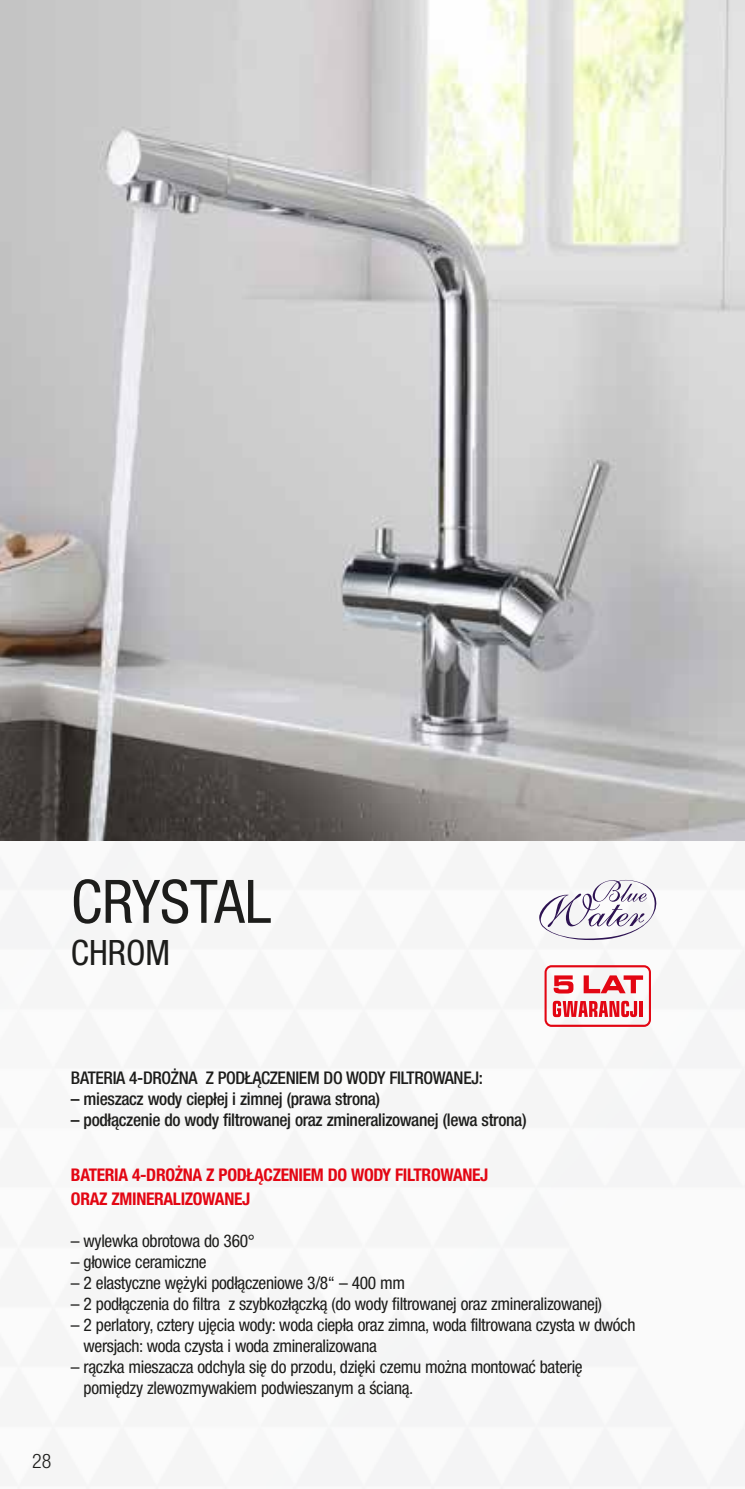
<style>
.page{position:relative;width:745px;height:1489px;background:#fff}
.page>*{position:absolute;margin:0;border:0;box-sizing:border-box;transform-origin:0 0}
.t1{font:condensed 60px "Helvetica Neue LT Pro";color:#1d1d1b}
.t2{font:condensed 35px "Helvetica Neue LT Pro";color:#1d1d1b}
.t3{font:300 condensed 20px "Helvetica Neue LT Pro";color:#1d1d1b}
.t4{font:condensed 17.5px/21px "Helvetica Neue LT Pro";letter-spacing:-.02em;color:#1d1d1b}
.t5{font:500 condensed 17.5px "Helvetica Neue LT Pro";letter-spacing:-.02em;color:#1d1d1b}
.t6{font:700 condensed 17.5px/23.8px "Helvetica Neue LT Pro";letter-spacing:-.02em;color:#e30613}
</style>
<div class="page">
<img style="left:0;top:840px;width:745px;height:648px">
<img style="left:0;top:0;width:745px;height:840px">
<svg style="left:539px;top:879px;width:117px;height:64px"></svg>
<svg style="left:544px;top:965px;width:106px;height:61px"></svg>
<h1 class="t1" style="left:71px;top:866px;width:202px">CRYSTAL</h1>
<h2 class="t2" style="left:71px;top:932px;width:101px">CHROM</h2>
<p class="t5" style="left:71px;top:1067px;width:413px">BATERIA 4-DROŻNA Z PODŁĄCZENIEM DO WODY FILTROWANEJ:</p>
<p class="t5" style="left:71px;top:1088px;width:310px">– mieszacz wody ciepłej i zimnej (prawa strona)</p>
<p class="t5" style="left:71px;top:1109px;width:457px">– podłączenie do wody filtrowanej oraz zmineralizowanej (lewa strona)</p>
<p class="t6" style="left:71px;top:1162px;width:418px">BATERIA 4-DROŻNA Z PODŁĄCZENIEM DO WODY FILTROWANEJ<br>ORAZ ZMINERALIZOWANEJ</p>
<p class="t4" style="left:71px;top:1229px;width:185px">– wylewka obrotowa do 360°</p>
<p class="t4" style="left:71px;top:1250px;width:137px">– głowice ceramiczne</p>
<p class="t4" style="left:71px;top:1271px;width:335px">– 2 elastyczne wężyki podłączeniowe 3/8“ – 400 mm</p>
<p class="t4" style="left:71px;top:1292px;width:532px">– 2 podłączenia do filtra z szybkozłączką (do wody filtrowanej oraz zmineralizowanej)</p>
<p class="t4" style="left:84px;top:1313px;width:553px;text-indent:-13px">– 2 perlatory, cztery ujęcia wody: woda ciepła oraz zimna, woda filtrowana czysta w dwóch wersjach: woda czysta i woda zmineralizowana</p>
<p class="t4" style="left:84px;top:1355px;width:500px;text-indent:-13px">– rączka mieszacza odchyla się do przodu, dzięki czemu można montować baterię pomiędzy zlewozmywakiem podwieszanym a ścianą.</p>
<p class="t3" style="left:32px;top:1448px;width:21px">28</p>
</div>
